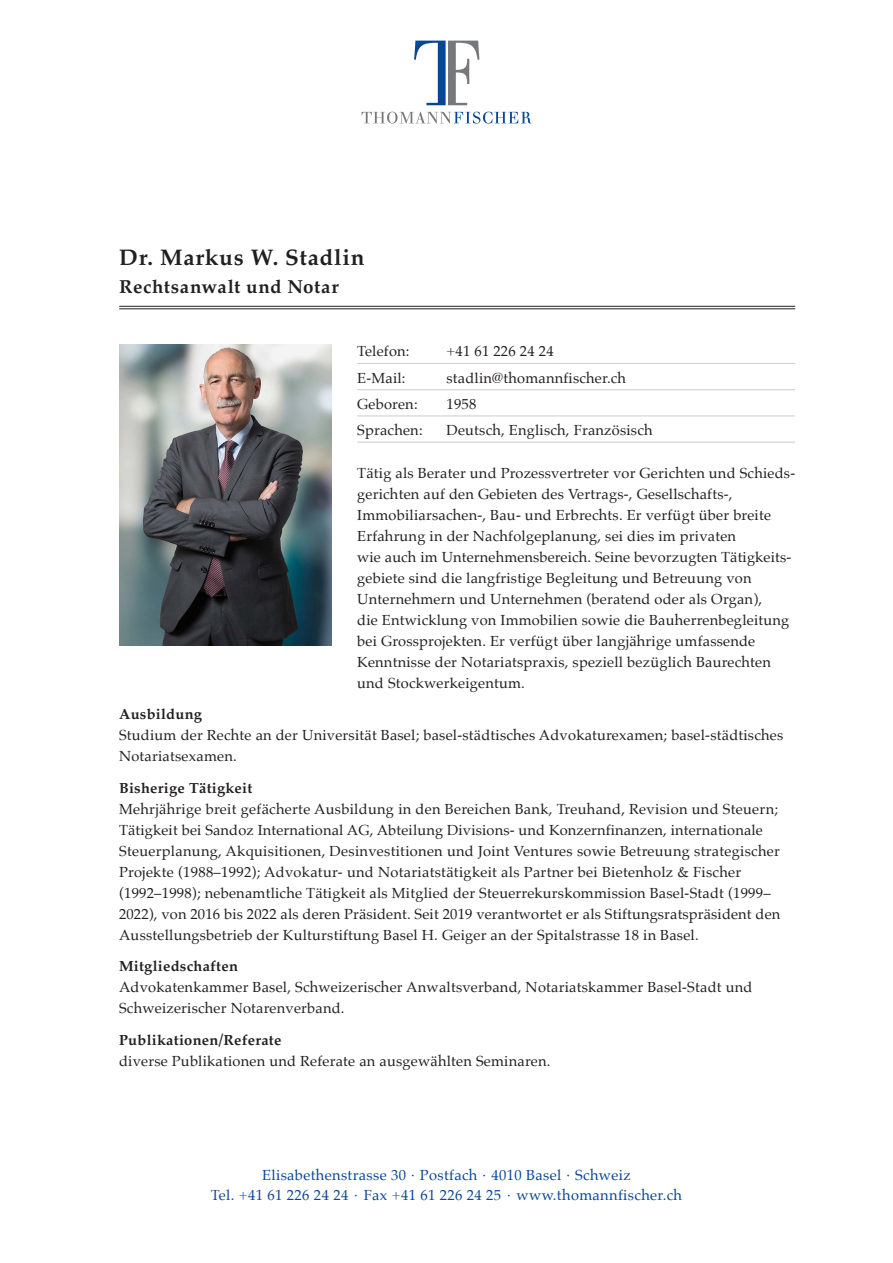
<style>
.page{position:relative;width:893px;height:1263px;background:#fff}
.page>*{position:absolute;margin:0;border:0;box-sizing:border-box;transform-origin:0 0}
.t1{font:700 22.5px "Palatino";letter-spacing:.035em;color:#231f20}
.t2{font:700 18.75px "Palatino";letter-spacing:.03em;color:#231f20}
.t3{font:14.7px/21px "Palatino";letter-spacing:.015em;color:#231f20}
.t4{font:14.7px/19.5px "Palatino";letter-spacing:.025em;color:#074694;text-align:center}
.t5{font:700 14.7px "Palatino";letter-spacing:.02em;color:#231f20}
</style>
<div class="page">
<svg style="left:362px;top:112px;width:169px;height:12px"></svg>
<svg style="left:414px;top:41px;width:65px;height:64px"></svg>
<hr style="left:357px;top:363px;width:438px;height:1px;background:#d1d2d4">
<hr style="left:357px;top:389px;width:438px;height:1px;background:#d1d2d4">
<hr style="left:357px;top:415px;width:438px;height:1px;background:#d1d2d4">
<hr style="left:357px;top:442px;width:438px;height:1px;background:#d1d2d4">
<hr style="left:119px;top:306px;width:676px;height:1px;background:#231f20">
<hr style="left:119px;top:309px;width:676px;height:1px;background:#231f20">
<img style="left:119px;top:344px;width:213px;height:302px">
<h1 class="t1" style="left:119px;top:238px;width:247px">Dr. Markus W. Stadlin</h1>
<p class="t2" style="left:119px;top:271px;width:221px">Rechtsanwalt und Notar</p>
<p class="t3" style="left:357px;top:341px;width:54px">Telefon:</p>
<p class="t3" style="left:446px;top:341px;width:109px">+41 61 226 24 24</p>
<p class="t3" style="left:357px;top:367px;width:50px">E-Mail:</p>
<p class="t3" style="left:446px;top:367px;width:181px">stadlin@thomannfischer.ch</p>
<p class="t3" style="left:357px;top:393px;width:62px">Geboren:</p>
<p class="t3" style="left:446px;top:393px;width:31px">1958</p>
<p class="t3" style="left:357px;top:420px;width:67px">Sprachen:</p>
<p class="t3" style="left:446px;top:420px;width:208px">Deutsch, Englisch, Französisch</p>
<p class="t3" style="left:357px;top:462px;width:439px">Tätig als Berater und Prozessvertreter vor Gerichten und Schieds&shy;gerichten auf den Gebieten des Vertrags-, Gesellschafts-, Immobiliarsachen-, Bau- und Erbrechts. Er verfügt über breite Erfahrung in der Nachfolgeplanung, sei dies im privaten<br>wie auch im Unternehmensbereich. Seine bevorzugten Tätigkeits&shy;gebiete sind die langfristige Begleitung und Betreuung von Unternehmern und Unternehmen (beratend oder als Organ),<br>die Entwicklung von Immobilien sowie die Bauherrenbegleitung bei Grossprojekten. Er verfügt über langjährige umfassende Kenntnisse der Notariatspraxis, speziell bezüglich Baurechten und Stockwerkeigentum.</p>
<p class="t5" style="left:119px;top:702px;width:85px">Ausbildung</p>
<p class="t3" style="left:119px;top:725px;width:666px">Studium der Rechte an der Universität Basel; basel-städtisches Advokaturexamen; basel-städtisches<br>Notariatsexamen.</p>
<p class="t5" style="left:119px;top:775px;width:135px">Bisherige Tätigkeit</p>
<p class="t3" style="left:119px;top:798px;width:663px">Mehrjährige breit gefächerte Ausbildung in den Bereichen Bank, Treuhand, Revision und Steuern; Tätigkeit bei Sandoz International AG, Abteilung Divisions- und Konzernfinanzen, internationale Steuerplanung, Akquisitionen, Desinvestitionen und Joint Ventures sowie Betreuung strategischer Projekte (1988–1992); Advokatur- und Notariatstätigkeit als Partner bei Bietenholz &amp; Fischer (1992–1998); nebenamtliche Tätigkeit als Mitglied der Steuerrekurskommission Basel-Stadt (1999– 2022), von 2016 bis 2022 als deren Präsident. Seit 2019 verantwortet er als Stiftungsratspräsident den Ausstellungsbetrieb der Kulturstiftung Basel H. Geiger an der Spitalstrasse 18 in Basel.</p>
<p class="t5" style="left:119px;top:954px;width:120px">Mitgliedschaften</p>
<p class="t3" style="left:119px;top:977px;width:635px">Advokatenkammer Basel, Schweizerischer Anwaltsverband, Notariatskammer Basel-Stadt und<br>Schweizerischer Notarenverband.</p>
<p class="t5" style="left:119px;top:1027px;width:164px">Publikationen/Referate</p>
<p class="t3" style="left:119px;top:1050px;width:433px">diverse Publikationen und Referate an ausgewählten Seminaren.</p>
<p class="t4" style="left:211px;top:1165px;width:473px">Elisabethenstrasse 30 · Postfach · 4010 Basel · Schweiz<br>Tel. +41 61 226 24 24 · Fax +41 61 226 24 25 · www.thomannfischer.ch</p>
</div>
